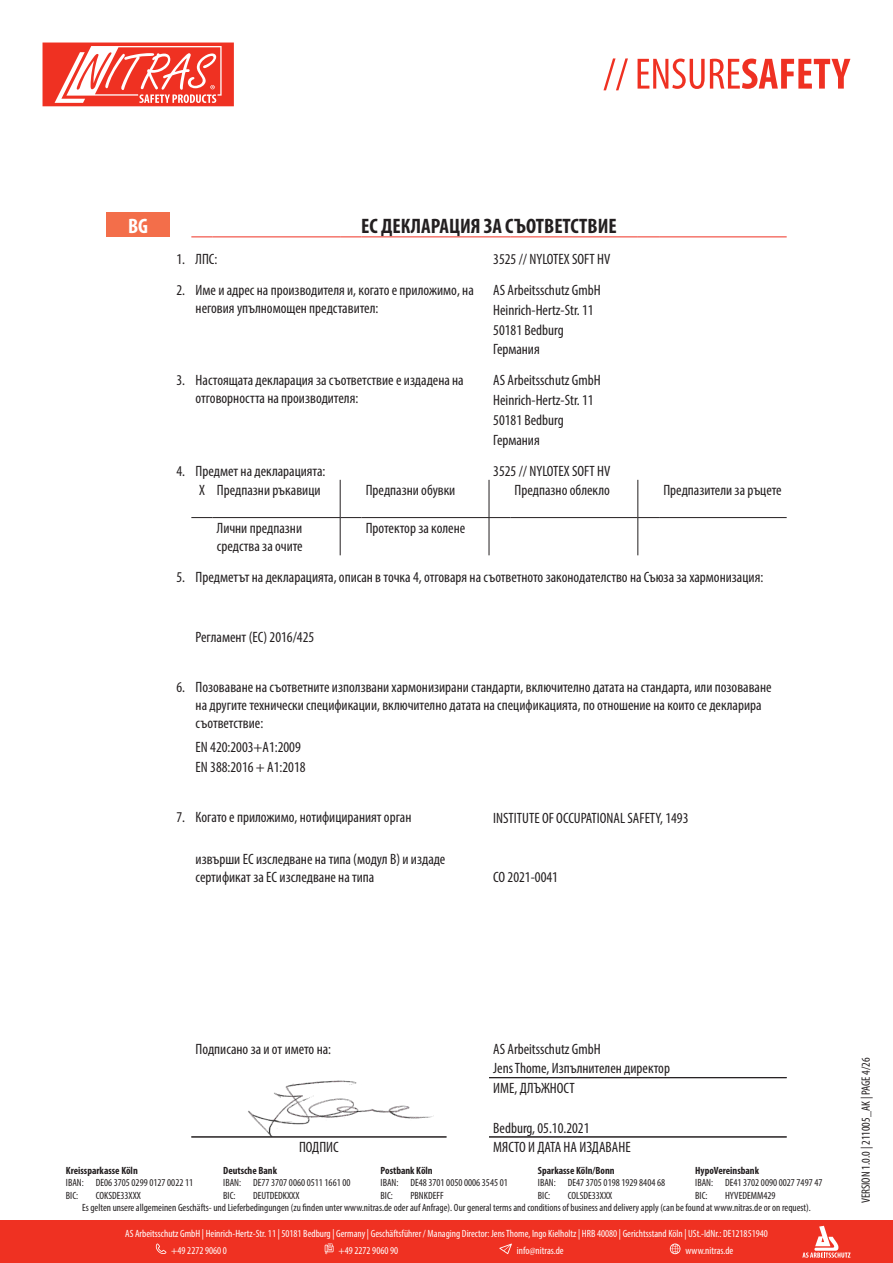
<style>
.page{position:relative;width:893px;height:1263px;background:#fff}
.page>*{position:absolute;margin:0;border:0;box-sizing:border-box;transform-origin:0 0}
.t1{font:700 condensed 21px "Myriad Pro";color:#231f20}
.t2{font:700 condensed 21px "Myriad Pro";color:#fff}
.t3{font:condensed 15px/18px "Myriad Pro";color:#231f20}
.t4{font:condensed 12px "Myriad Pro";color:#231f20}
.t5{font:condensed 10.5px/12.6px "Myriad Pro";color:#231f20}
.t6{font:condensed 10.5px/17px "Myriad Pro";color:#fff}
.t7{font:700 condensed 10.5px "Myriad Pro";color:#231f20}
</style>
<div class="page">
<img style="left:248px;top:1080px;width:186px;height:56px">
<div style="left:0;top:1220px;width:893px;height:43px;background:#ef3122"></div>
<svg style="left:802px;top:1226px;width:48px;height:32px"></svg>
<svg style="left:156px;top:1243px;width:10px;height:11px"></svg>
<svg style="left:325px;top:1243px;width:9px;height:11px"></svg>
<svg style="left:499px;top:1243px;width:13px;height:11px"></svg>
<svg style="left:670px;top:1243px;width:10px;height:11px"></svg>
<svg style="left:603px;top:58px;width:247px;height:32px"></svg>
<svg style="left:43px;top:43px;width:191px;height:63px"></svg>
<div style="left:106px;top:213px;width:64px;height:24px;background:#f36e4a"></div>
<svg style="left:191px;top:236px;width:22px;height:1px"></svg>
<hr style="left:213px;top:236px;width:127px;height:1px;background:#ef3122">
<svg style="left:340px;top:236px;width:21px;height:1px"></svg>
<hr style="left:361px;top:236px;width:128px;height:1px;background:#ef3122">
<svg style="left:489px;top:236px;width:21px;height:1px"></svg>
<hr style="left:510px;top:236px;width:128px;height:1px;background:#ef3122">
<svg style="left:638px;top:236px;width:21px;height:1px"></svg>
<hr style="left:659px;top:236px;width:128px;height:1px;background:#ef3122">
<hr style="left:340px;top:480px;width:1px;height:37px;background:#231f20">
<hr style="left:489px;top:480px;width:1px;height:37px;background:#231f20">
<hr style="left:637px;top:480px;width:1px;height:37px;background:#231f20">
<hr style="left:340px;top:518px;width:1px;height:37px;background:#231f20">
<svg style="left:489px;top:517px;width:21px;height:1px"></svg>
<hr style="left:489px;top:518px;width:1px;height:37px;background:#231f20">
<hr style="left:510px;top:517px;width:128px;height:1px;background:#231f20">
<hr style="left:637px;top:518px;width:1px;height:37px;background:#231f20">
<svg style="left:638px;top:517px;width:21px;height:1px"></svg>
<hr style="left:659px;top:517px;width:128px;height:1px;background:#231f20">
<svg style="left:191px;top:517px;width:22px;height:1px"></svg>
<hr style="left:213px;top:517px;width:127px;height:1px;background:#231f20">
<svg style="left:340px;top:517px;width:21px;height:1px"></svg>
<hr style="left:361px;top:517px;width:128px;height:1px;background:#231f20">
<hr style="left:191px;top:1136px;width:255px;height:1px;background:#231f20">
<hr style="left:489px;top:1077px;width:298px;height:1px;background:#231f20">
<hr style="left:489px;top:1136px;width:298px;height:1px;background:#231f20">
<p class="t2" style="left:128px;top:212px;width:22px">BG</p>
<p class="t1" style="left:361px;top:212px;width:257px">ЕС ДЕКЛАРАЦИЯ ЗА СЪОТВЕТСТВИЕ</p>
<p class="t3" style="left:176px;top:250px;width:10px">1.</p>
<p class="t3" style="left:196px;top:250px;width:23px">ЛПС:</p>
<p class="t3" style="left:176px;top:281px;width:10px">2.</p>
<p class="t3" style="left:196px;top:281px;width:280px">Име и адрес на производителя и, когато е приложимо, на неговия упълномощен представител:</p>
<p class="t3" style="left:493px;top:340px;width:48px">Германия</p>
<p class="t3" style="left:176px;top:371px;width:10px">3.</p>
<p class="t3" style="left:196px;top:371px;width:270px">Настоящата декларация за съответствие е издадена на отговорността на производителя:</p>
<p class="t3" style="left:493px;top:430px;width:48px">Германия</p>
<p class="t3" style="left:176px;top:461px;width:10px">4.</p>
<p class="t3" style="left:196px;top:461px;width:131px">Предмет на декларацията:</p>
<p class="t3" style="left:217px;top:481px;width:105px">Предпазни ръкавици</p>
<p class="t3" style="left:366px;top:481px;width:91px">Предпазни обувки</p>
<p class="t3" style="left:514px;top:481px;width:97px">Предпазно облекло</p>
<p class="t3" style="left:663px;top:481px;width:120px">Предпазители за ръцете</p>
<p class="t3" style="left:217px;top:519px;width:87px">Лични предпазни</p>
<p class="t3" style="left:217px;top:537px;width:87px">средства за очите</p>
<h1 class="t2" style="left:129px;top:212px;width:20px">DE</h1>
<p class="t3" style="left:493px;top:243px;width:119px;line-height:31px">3525 // NYLOTEX SOFT HV<br>AS Arbeitsschutz GmbH</p>
<p class="t3" style="left:493px;top:300px;width:102px;line-height:19.8px">Heinrich-Hertz-Str. 11<br>50181 Bedburg</p>
<p class="t3" style="left:493px;top:370px;width:109px;line-height:19.8px">AS Arbeitsschutz GmbH<br>Heinrich-Hertz-Str. 11<br>50181 Bedburg</p>
<p class="t3" style="left:493px;top:461px;width:119px">3525 // NYLOTEX SOFT HV</p>
<p class="t3" style="left:199px;top:481px;width:7px">X</p>
<p class="t3" style="left:366px;top:519px;width:101px">Протектор за колене</p>
<p class="t3" style="left:176px;top:568px;width:10px">5.</p>
<p class="t3" style="left:196px;top:568px;width:569px">Предметът на декларацията, описан в точка 4, отговаря на съответното законодателство на Съюза за хармонизация:</p>
<p class="t3" style="left:196px;top:627px;width:120px">Регламент (EC) 2016/425</p>
<p class="t3" style="left:176px;top:678px;width:10px">6.</p>
<p class="t3" style="left:196px;top:678px;width:577px">Позоваване на съответните използвани хармонизирани стандарти, включително датата на стандарта, или позоваване на другите технически спецификации, включително датата на спецификацията, по отношение на които се декларира съответствие:</p>
<p class="t3" style="left:196px;top:737px;width:111px;line-height:19.8px">EN 420:2003+A1:2009<br>EN 388:2016 + A1:2018</p>
<p class="t3" style="left:176px;top:808px;width:10px">7.</p>
<p class="t3" style="left:196px;top:808px;width:217px">Когато е приложимо, нотифицираният орган</p>
<p class="t3" style="left:196px;top:850px;width:251px">извърши ЕС изследване на типа (модул B) и издаде сертификат за ЕС изследване на типа</p>
<p class="t3" style="left:493px;top:809px;width:197px">INSTITUTE OF OCCUPATIONAL SAFETY, 1493</p>
<p class="t3" style="left:493px;top:868px;width:66px">CO 2021-0041</p>
<p class="t3" style="left:196px;top:1039px;width:137px">Подписано за и от името на:</p>
<p class="t3" style="left:493px;top:1039px;width:109px">AS Arbeitsschutz GmbH</p>
<p class="t3" style="left:493px;top:1059px;width:178px">Jens Thome, Изпълнителен директор</p>
<p class="t3" style="left:493px;top:1079px;width:83px">ИМЕ, ДЛЪЖНОСТ</p>
<p class="t3" style="left:493px;top:1118px;width:98px">Bedburg, 05.10.2021</p>
<p class="t3" style="left:299px;top:1138px;width:41px">ПОДПИС</p>
<p class="t3" style="left:493px;top:1138px;width:139px">МЯСТО И ДАТА НА ИЗДАВАНЕ</p>
<p class="t7" style="left:66px;top:1164px;width:73px">Kreissparkasse Köln</p>
<p class="t7" style="left:223px;top:1164px;width:55px">Deutsche Bank</p>
<p class="t7" style="left:381px;top:1164px;width:54px">Postbank Köln</p>
<p class="t7" style="left:538px;top:1164px;width:78px">Sparkasse Köln/Bonn</p>
<p class="t7" style="left:695px;top:1164px;width:65px">HypoVereinsbank</p>
<p class="t5" style="left:66px;top:1176px;width:19px">IBAN:<br>BIC:</p>
<p class="t5" style="left:96px;top:1176px;width:99px">DE06 3705 0299 0127 0022 11<br>COKSDE33XXX</p>
<p class="t5" style="left:223px;top:1176px;width:19px">IBAN:<br>BIC:</p>
<p class="t5" style="left:253px;top:1176px;width:99px">DE77 3707 0060 0511 1661 00<br>DEUTDEDKXXX</p>
<p class="t5" style="left:381px;top:1176px;width:19px">IBAN:<br>BIC:</p>
<p class="t5" style="left:410px;top:1176px;width:99px">DE48 3701 0050 0006 3545 01<br>PBNKDEFF</p>
<p class="t5" style="left:538px;top:1176px;width:19px">IBAN:<br>BIC:</p>
<p class="t5" style="left:568px;top:1176px;width:99px">DE47 3705 0198 1929 8404 68<br>COLSDE33XXX</p>
<p class="t5" style="left:695px;top:1176px;width:19px">IBAN:<br>BIC:</p>
<p class="t5" style="left:725px;top:1176px;width:99px">DE41 3702 0090 0027 7497 47</p>
<p class="t5" style="left:725px;top:1189px;width:52px">HYVEDEMM429</p>
<p class="t5" style="left:82px;top:1201px;width:730px">Es gelten unsere allgemeinen Geschäfts- und Lieferbedingungen (zu finden unter www.nitras.de oder auf Anfrage). Our general terms and conditions of business and delivery apply (can be found at www.nitras.de or on request).</p>
<p class="t6" style="left:171px;top:1225px;width:598px;text-indent:-46px">AS Arbeitsschutz GmbH | Heinrich-Hertz-Str. 11 | 50181 Bedburg | Germany | Geschäftsführer / Managing Director: Jens Thome, Ingo Kielholtz | HRB 40080 | Gerichtsstand Köln | USt.-IdNr.: DE121851940 +49 2272 9060 0</p>
<p class="t6" style="left:338px;top:1242px;width:61px">+49 2272 9060 90</p>
<p class="t6" style="left:517px;top:1242px;width:48px">info@nitras.de</p>
<p class="t6" style="left:685px;top:1242px;width:49px">www.nitras.de</p>
<p class="t4" style="left:859px;top:1203px;width:148px;rotate:-90deg">VERSION 1.0.0 | 211005_AK | PAGE 4/26</p>
</div>
